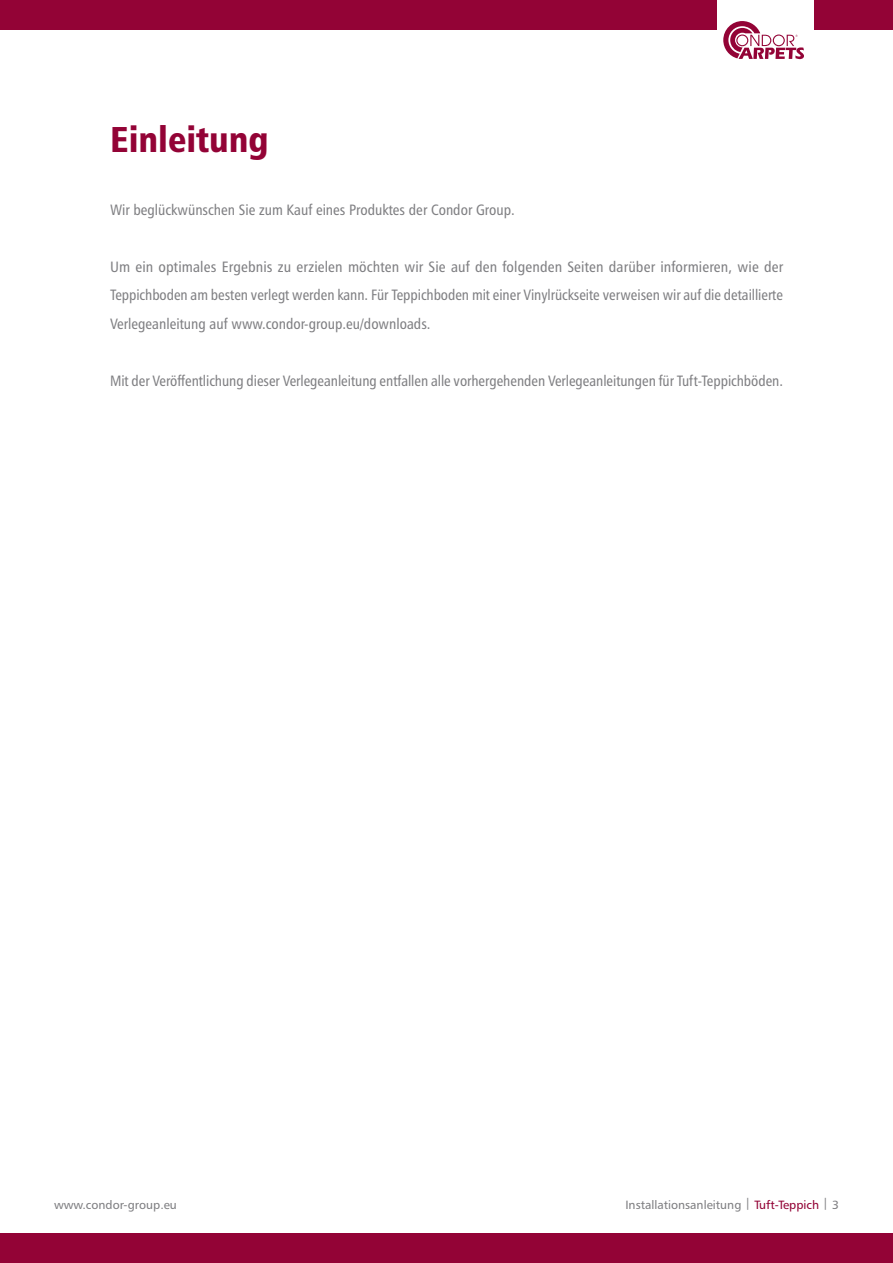
<style>
.page{position:relative;width:893px;height:1263px;background:#fff}
.page>*{position:absolute;margin:0;border:0;box-sizing:border-box;transform-origin:0 0}
.t1{font:36px "Humanist 777 BT Black Condensed B";color:#930336}
.t2{font:15px/28.5px "Humanist 777 BT Roman Condensed B";letter-spacing:-.005em;color:#808083;text-align:justify}
.t3{font:12px "Humanist 777 BT Roman B";color:#808083}
.s1{color:#930336}
</style>
<div class="page">
<div style="left:0;top:0;width:893px;height:30px;background:#930336"></div>
<div style="left:0;top:1233px;width:893px;height:30px;background:#930336"></div>
<div style="left:717px;top:0;width:97px;height:73px;background:#fff"></div>
<svg style="left:723px;top:21px;width:81px;height:38px"></svg>
<h1 class="t1" style="left:110px;top:117px;width:160px">Einleitung</h1>
<p class="t2" style="left:110px;top:195px;width:406px">Wir beglückwünschen Sie zum Kauf eines Produktes der Condor Group.</p>
<p class="t2" style="left:110px;top:252px;width:675px">Um ein optimales Ergebnis zu erzielen möchten wir Sie auf den folgenden Seiten darüber informieren, wie der Teppichboden am besten verlegt werden kann. Für Teppichboden mit einer Vinylrückseite verweisen wir auf die detaillierte Verlegeanleitung auf www.condor-group.eu/downloads.</p>
<p class="t2" style="left:110px;top:366px;width:674px">Mit der Veröffentlichung dieser Verlegeanleitung entfallen alle vorhergehenden Verlegeanleitungen für Tuft-Teppichböden.</p>
<p class="t3" style="left:54px;top:1197px;width:124px">www.condor-group.eu</p>
<p class="t3" style="left:625px;top:1197px;width:215px">Installationsanleitung | <span class="s1">Tuft-Teppich</span> | 3</p>
</div>
